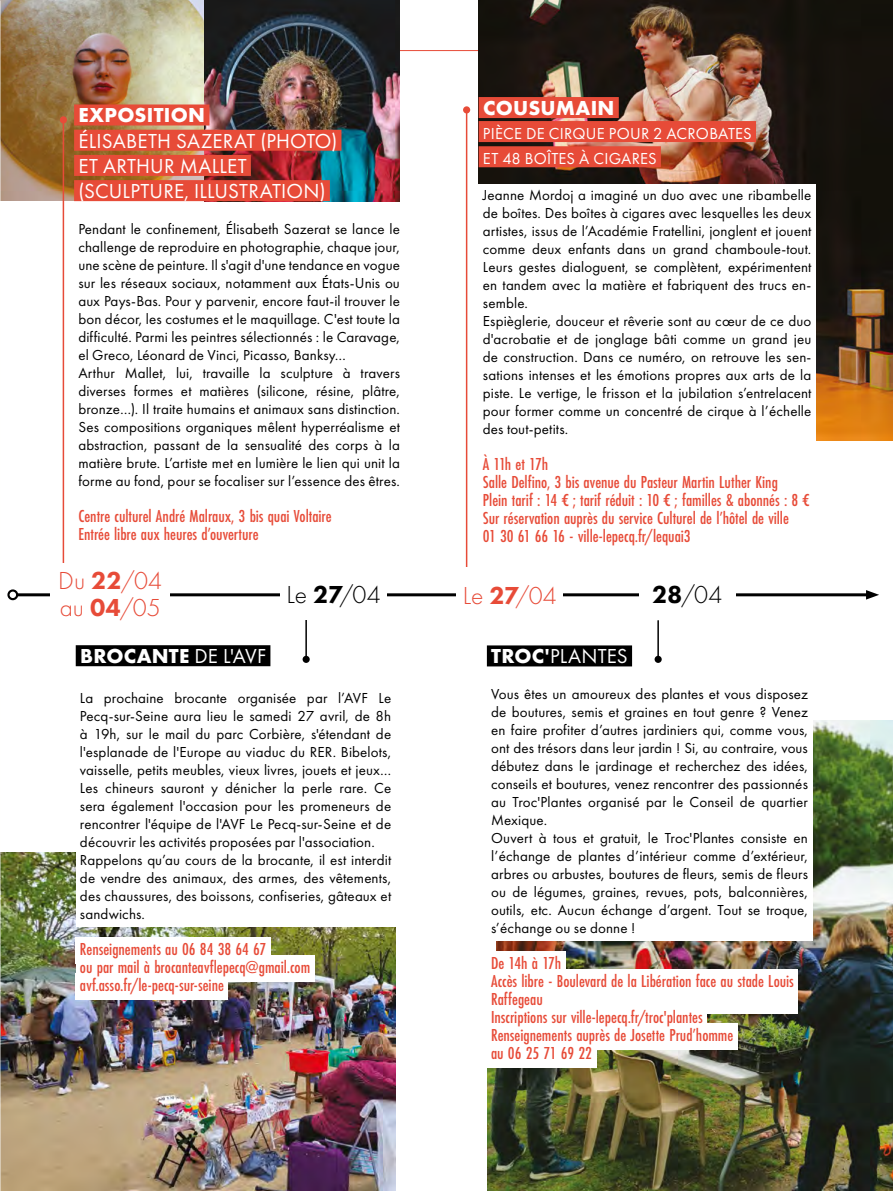
<style>
.page{position:relative;width:893px;height:1191px;background:#fff}
.page>*{position:absolute;margin:0;border:0;box-sizing:border-box;transform-origin:0 0}
.t1{font:300 25.5px/27px "Futura PT";color:#e74b38}
.t2{font:300 25.5px "Futura PT";color:#000}
.t3{font:21px/25.2px "Futura PT";letter-spacing:.01em;color:#fff}
.t4{font:700 21px "Futura PT";letter-spacing:.01em;color:#fff}
.t5{font:500 18px/18px "Futura PT Cond";color:#e74b38}
.t6{font:16.5px/25.2px "Futura PT";letter-spacing:.015em;color:#fff}
.t7{font:15px/18px "Futura PT";letter-spacing:.01em;color:#000}
.s1{font-weight:800}
.s2{font-weight:400}
.s3{font-weight:700}
</style>
<div class="page">
<hr style="left:0;top:50px;width:574px;height:1px;background:#e74b38">
<img style="left:478px;top:0;width:415px;height:440px">
<img style="left:1px;top:0;width:399px;height:201px">
<img style="left:488px;top:720px;width:405px;height:471px">
<hr style="left:17px;top:593px;width:853px;height:3px;background:#000">
<div style="left:7px;top:589px;width:11px;height:11px;border:2px solid #000;border-radius:50%"></div>
<svg style="left:866px;top:590px;width:13px;height:9px"></svg>
<hr style="left:657px;top:621px;width:2px;height:38px;background:#000">
<div style="left:655px;top:656px;width:7px;height:7px;background:#000;border-radius:50%"></div>
<div style="left:487px;top:645px;width:145px;height:21px;background:#000"></div>
<div style="left:487px;top:683px;width:325px;height:150px;background:#fff"></div>
<div style="left:487px;top:827px;width:325px;height:114px;background:#fff"></div>
<div style="left:487px;top:935px;width:8px;height:24px;background:#fff"></div>
<div style="left:487px;top:951px;width:79px;height:27px;background:#fff"></div>
<div style="left:487px;top:969px;width:311px;height:45px;background:#fff"></div>
<div style="left:487px;top:1005px;width:220px;height:27px;background:#fff"></div>
<div style="left:487px;top:1023px;width:251px;height:27px;background:#fff"></div>
<div style="left:487px;top:1041px;width:109px;height:27px;background:#fff"></div>
<hr style="left:305px;top:615px;width:2px;height:44px;background:#000">
<div style="left:303px;top:656px;width:7px;height:7px;background:#000;border-radius:50%"></div>
<img style="left:1px;top:852px;width:394px;height:339px">
<div style="left:76px;top:645px;width:194px;height:21px;background:#000"></div>
<div style="left:76px;top:849px;width:319px;height:77px;background:#fff"></div>
<div style="left:76px;top:936px;width:195px;height:27px;background:#fff"></div>
<div style="left:76px;top:954px;width:239px;height:27px;background:#fff"></div>
<div style="left:76px;top:972px;width:152px;height:27px;background:#fff"></div>
<div style="left:74px;top:104px;width:135px;height:21px;background:#e74b38"></div>
<div style="left:74px;top:130px;width:267px;height:21px;background:#e74b38"></div>
<div style="left:74px;top:155px;width:177px;height:21px;background:#e74b38"></div>
<div style="left:74px;top:180px;width:256px;height:21px;background:#e74b38"></div>
<div style="left:479px;top:97px;width:140px;height:21px;background:#e74b38"></div>
<div style="left:479px;top:121px;width:277px;height:21px;background:#e74b38"></div>
<div style="left:479px;top:146px;width:182px;height:21px;background:#e74b38"></div>
<div style="left:479px;top:184px;width:337px;height:132px;background:#fff"></div>
<div style="left:479px;top:310px;width:337px;height:132px;background:#fff"></div>
<hr style="left:466px;top:110px;width:1px;height:467px;background:#e74b38">
<div style="left:463px;top:106px;width:7px;height:7px;background:#e74b38;border-radius:50%"></div>
<hr style="left:63px;top:120px;width:1px;height:443px;background:#e74b38">
<div style="left:60px;top:116px;width:7px;height:7px;background:#e74b38;border-radius:50%"></div>
<div style="left:281px;top:567px;width:106px;height:53px;background:#fff"></div>
<div style="left:639px;top:567px;width:96px;height:53px;background:#fff"></div>
<div style="left:457px;top:568px;width:106px;height:53px;background:#fff"></div>
<img style="left:0;top:0;width:1px;height:1191px">
<div style="left:51px;top:563px;width:119px;height:60px;background:#fff"></div>
<h2 class="t4" style="left:78px;top:102px;width:128px">EXPOSITION</h2>
<h2 class="t3" style="left:78px;top:128px;width:260px">ÉLISABETH SAZERAT (PHOTO)<br>ET ARTHUR MALLET (SCULPTURE, ILLUSTRATION)</h2>
<p class="t7" style="left:78px;top:220px;width:323px">Pendant le confinement, Élisabeth Sazerat se lance le challenge de reproduire en photographie, chaque jour, une scène de peinture. Il s'agit d'une tendance en vogue sur les réseaux sociaux, notamment aux États-Unis ou aux Pays-Bas. Pour y parvenir, encore faut-il trouver le bon décor, les costumes et le maquillage. C'est toute la difficulté. Parmi les peintres sélectionnés : le Caravage, el Greco, Léonard de Vinci, Picasso, Banksy…<br>Arthur Mallet, lui, travaille la sculpture à travers diverses formes et matières (silicone, résine, plâtre, bronze…). Il traite humains et animaux sans distinction.<br>Ses compositions organiques mêlent hyperréalisme et abstraction, passant de la sensualité des corps à la matière brute. L’artiste met en lumière le lien qui unit la forme au fond, pour se focaliser sur l’essence des êtres.</p>
<p class="t5" style="left:78px;top:507px;width:255px">Centre culturel André Malraux, 3 bis quai Voltaire<br>Entrée libre aux heures d’ouverture</p>
<h2 class="t4" style="left:483px;top:94px;width:133px">COUSUMAIN</h2>
<p class="t6" style="left:483px;top:121px;width:270px">PIÈCE DE CIRQUE POUR 2 ACROBATES<br>ET 48 BOÎTES À CIGARES</p>
<p class="t7" style="left:483px;top:186px;width:330px">Jeanne Mordoj a imaginé un duo avec une ribambelle de boîtes. Des boîtes à cigares avec lesquelles les deux artistes, issus de l’Académie Fratellini, jonglent et jouent comme deux enfants dans un grand chamboule-tout.<br>Leurs gestes dialoguent, se complètent, expérimentent en tandem avec la matière et fabriquent des trucs en&shy;semble.<br>Espièglerie, douceur et rêverie sont au cœur de ce duo d'acrobatie et de jonglage bâti comme un grand jeu de construction. Dans ce numéro, on retrouve les sen&shy;sations intenses et les émotions propres aux arts de la piste. Le vertige, le frisson et la jubilation s’entrelacent pour former comme un concentré de cirque à l’échelle des tout-petits.</p>
<p class="t5" style="left:483px;top:455px;width:328px">À 11h et 17h<br>Salle Delfino, 3 bis avenue du Pasteur Martin Luther King<br>Plein tarif : 14 € ; tarif réduit : 10 € ; familles &amp; abonnés : 8 € Sur réservation auprès du service Culturel de l’hôtel de ville<br>01 30 61 66 16 - ville-lepecq.fr/lequai3</p>
<h1 class="t1" style="left:58px;top:567px;width:105px">Du <span class="s1">22</span>/04 au <span class="s1">04</span>/05</h1>
<h1 class="t2" style="left:287px;top:580px;width:96px">Le <span class="s1">27</span>/04</h1>
<h1 class="t1" style="left:463px;top:582px;width:96px">Le <span class="s1">27</span>/04</h1>
<h1 class="t2" style="left:652px;top:580px;width:72px"><span class="s1">28</span>/04</h1>
<h2 class="t4" style="left:80px;top:642px;width:188px">BROCANTE <span class="s2">DE L'AVF</span></h2>
<p class="t7" style="left:80px;top:688px;width:313px">La prochaine brocante organisée par l’AVF Le Pecq-sur-Seine aura lieu le samedi 27 avril, de 8h à 19h, sur le mail du parc Corbière, s'étendant de l'esplanade de l'Europe au viaduc du RER. Bibelots, vaisselle, petits meubles, vieux livres, jouets et jeux… Les chineurs sauront y dénicher la perle rare. Ce sera également l'occasion pour les promeneurs de rencontrer l'équipe de l'AVF Le Pecq-sur-Seine et de découvrir les activités proposées par l'association.<br>Rappelons qu’au cours de la brocante, il est interdit de vendre des animaux, des armes, des vêtements, des chaussures, des boissons, confiseries, gâteaux et sandwichs.</p>
<p class="t5" style="left:80px;top:939px;width:232px">Renseignements au 06 84 38 64 67<br>ou par mail à brocanteavflepecq@gmail.com avf.asso.fr/le-pecq-sur-seine</p>
<h2 class="t3" style="left:491px;top:643px;width:138px"><span class="s3">TROC'</span>PLANTES</h2>
<p class="t7" style="left:491px;top:685px;width:318px">Vous êtes un amoureux des plantes et vous disposez de boutures, semis et graines en tout genre ? Venez en faire profiter d’autres jardiniers qui, comme vous, ont des trésors dans leur jardin ! Si, au contraire, vous débutez dans le jardinage et recherchez des idées, conseils et boutures, venez rencontrer des passionnés au Troc'Plantes organisé par le Conseil de quartier Mexique.<br>Ouvert à tous et gratuit, le Troc'Plantes consiste en l’échange de plantes d’intérieur comme d’extérieur, arbres ou arbustes, boutures de fleurs, semis de fleurs ou de légumes, graines, revues, pots, balconnières, outils, etc. Aucun échange d’argent. Tout se troque, s’échange ou se donne !</p>
<p class="t5" style="left:491px;top:954px;width:304px">De 14h à 17h<br>Accès libre - Boulevard de la Libération face au stade Louis<br>Raffegeau<br>Inscriptions sur ville-lepecq.fr/troc'plantes<br>Renseignements auprès de Josette Prud’homme<br>au 06 25 71 69 22</p>
</div>
